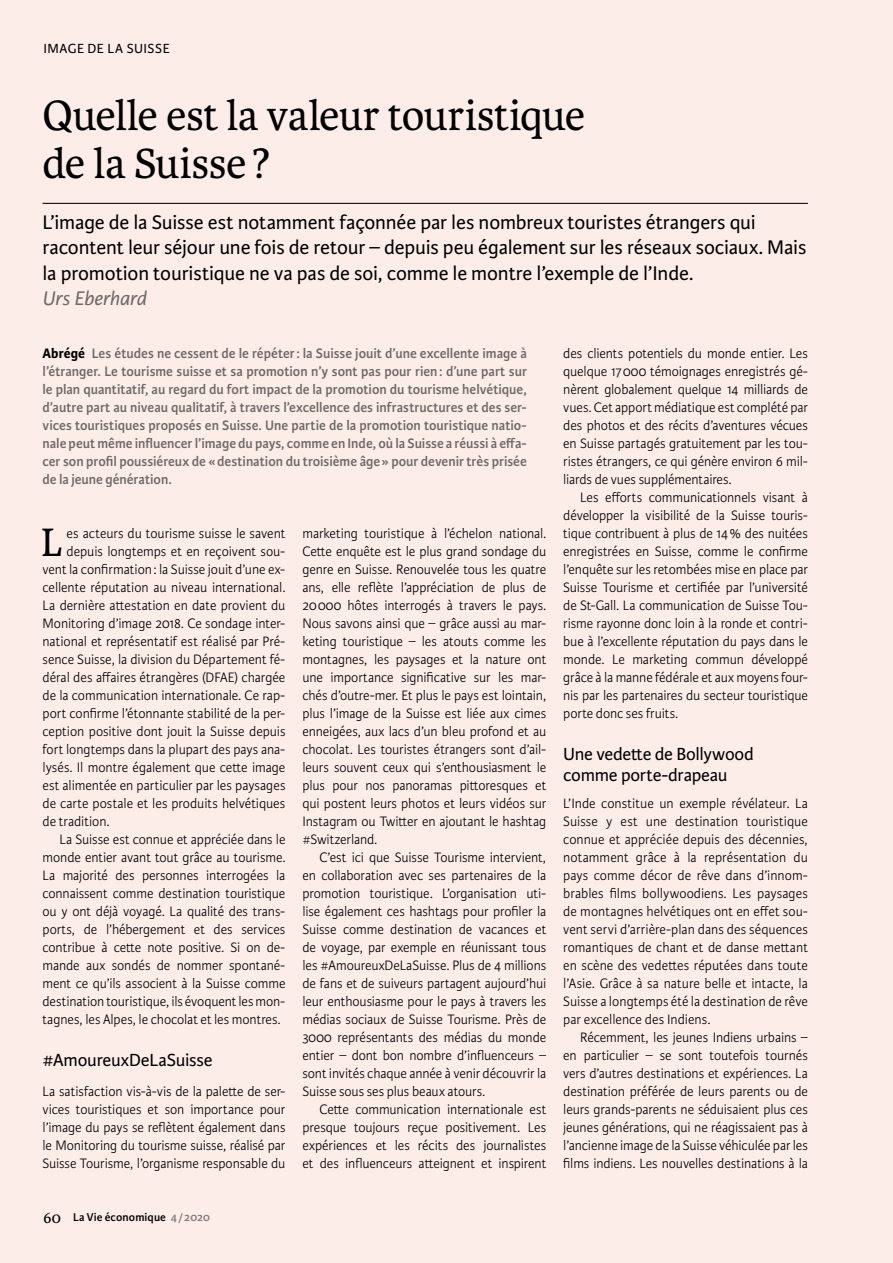
<style>
.page{position:relative;width:893px;height:1263px;background:#fcede9}
.page>*{position:absolute;margin:0;border:0;box-sizing:border-box;transform-origin:0 0}
.t1{font:45px/48px "Karmina";letter-spacing:-.01em;color:#000}
.t2{font:42.3px "Karmina";color:#000;scale:.96 1}
.t3{font:21px/25.5px "Karmina Sans";letter-spacing:-.005em;color:#000}
.t4{font:italic 21px "Karmina Sans";letter-spacing:-.005em;color:#6d6966}
.t5{font:18.75px/21px "Karmina Sans";letter-spacing:-.01em;color:#000}
.t6{font:600 14.7px/18px "Karmina Sans";color:#6d6966;text-align:justify}
.t7{font:300 14.55px/18px "Karmina Sans";letter-spacing:-.005em;color:#000;text-align:justify;scale:.96 1}
.t8{font:14.1px "Karmina Sans";letter-spacing:.03em;color:#000}
.t9{font:600 12px "Karmina Sans";letter-spacing:.01em;color:#000}
.s1{font-weight:700;color:#000}
.s2{font-family:"Karmina";font-weight:400;font-size:16.5px}
.s3{color:#817e7b}
</style>
<div class="page">
<hr style="left:43px;top:203px;width:765px;height:1px;background:#000">
<p class="t8" style="left:43px;top:41px;width:128px">IMAGE DE LA SUISSE</p>
<h1 class="t1" style="left:43px;top:92px;width:544px">Quelle est la valeur touristique de la Suisse ?</h1>
<p class="t3" style="left:43px;top:209px;width:765px">L’image de la Suisse est notamment façonnée par les nombreux touristes étrangers qui racontent leur séjour une fois de retour – depuis peu également sur les réseaux sociaux. Mais la promotion touristique ne va pas de soi, comme le montre l’exemple de l’Inde.</p>
<h3 class="t4" style="left:43px;top:287px;width:106px">Urs Eberhard</h3>
<p class="t6" style="left:43px;top:345px;width:486px"><span class="s1">Abrégé</span> Les études ne cessent de le répéter: la Suisse jouit d’une excellente image à l’étranger. Le tourisme suisse et sa promotion n’y sont pas pour rien: d’une part sur le plan quantitatif, au regard du fort impact de la promotion du tourisme helvétique, d’autre part au niveau qualitatif, à travers l’excellence des infrastructures et des ser&shy;vices touristiques proposés en Suisse. Une partie de la promotion touristique natio&shy;nale peut même influencer l’image du pays, comme en Inde, où la Suisse a réussi à effa&shy;cer son profil poussiéreux de «destination du troisième âge» pour devenir très prisée de la jeune génération.</p>
<h2 class="t2" style="left:41px;top:519px;width:23px">L</h2>
<p class="t7" style="left:67px;top:525px;width:229px">es acteurs du tourisme suisse le savent</p>
<p class="t7" style="left:67px;top:543px;width:229px">depuis longtemps et en reçoivent sou-</p>
<p class="t7" style="left:43px;top:561px;width:255px">vent la confirmation: la Suisse jouit d’une ex-</p>
<p class="t7" style="left:43px;top:579px;width:255px">cellente réputation au niveau international.</p>
<p class="t7" style="left:43px;top:597px;width:255px">La dernière attestation en date provient du</p>
<p class="t7" style="left:43px;top:615px;width:255px">Monitoring d’image 2018. Ce sondage inter-</p>
<p class="t7" style="left:43px;top:633px;width:255px">national et représentatif est réalisé par Pré-</p>
<p class="t7" style="left:43px;top:651px;width:255px">sence Suisse, la division du Département fé-</p>
<p class="t7" style="left:43px;top:669px;width:254px">déral des affaires étrangères (DFAE) chargée</p>
<p class="t7" style="left:43px;top:687px;width:255px">de la communication internationale. Ce rap-</p>
<p class="t7" style="left:43px;top:705px;width:255px">port confirme l’étonnante stabilité de la per-</p>
<p class="t7" style="left:43px;top:723px;width:255px">ception positive dont jouit la Suisse depuis</p>
<p class="t7" style="left:43px;top:741px;width:255px">fort longtemps dans la plupart des pays ana-</p>
<p class="t7" style="left:43px;top:759px;width:254px">lysés. Il montre également que cette image</p>
<p class="t7" style="left:43px;top:777px;width:255px">est alimentée en particulier par les paysages</p>
<p class="t7" style="left:43px;top:795px;width:255px">de carte postale et les produits helvétiques</p>
<p class="t7" style="left:43px;top:813px;width:71px">de tradition.</p>
<p class="t7" style="left:60px;top:831px;width:237px">La Suisse est connue et appréciée dans le</p>
<p class="t7" style="left:43px;top:849px;width:255px">monde entier avant tout grâce au tourisme.</p>
<p class="t7" style="left:43px;top:867px;width:255px">La majorité des personnes interrogées la</p>
<p class="t7" style="left:43px;top:885px;width:254px">connaissent comme destination touristique</p>
<p class="t7" style="left:43px;top:903px;width:255px">ou y ont déjà voyagé. La qualité des trans-</p>
<p class="t7" style="left:43px;top:921px;width:254px">ports, de l’hébergement et des services</p>
<p class="t7" style="left:43px;top:939px;width:255px">contribue à cette note positive. Si on de-</p>
<p class="t7" style="left:43px;top:957px;width:255px">mande aux sondés de nommer spontané-</p>
<p class="t7" style="left:43px;top:975px;width:255px">ment ce qu’ils associent à la Suisse comme</p>
<p class="t7" style="left:43px;top:993px;width:255px">destination touristique, ils évoquent les mon-</p>
<p class="t7" style="left:43px;top:1011px;width:250px">tagnes, les Alpes, le chocolat et les montres.</p>
<p class="t5" style="left:43px;top:1050px;width:172px">#AmoureuxDeLaSuisse</p>
<p class="t7" style="left:43px;top:1083px;width:255px">La satisfaction vis-à-vis de la palette de ser&shy;vices touristiques et son importance pour l’image du pays se reflètent également dans le Monitoring du tourisme suisse, réalisé par Suisse Tourisme, l’organisme responsable du</p>
<p class="t9" style="left:43px;top:1210px;width:168px"><span class="s2">60</span> La Vie économique <span class="s3">4/2020</span></p>
<p class="t7" style="left:302px;top:525px;width:255px">marketing touristique à l’échelon national.<br>Cette enquête est le plus grand sondage du genre en Suisse. Renouvelée tous les quatre ans, elle reflète l’appréciation de plus de 20000 hôtes interrogés à travers le pays.<br>Nous savons ainsi que – grâce aussi au mar&shy;keting touristique – les atouts comme les montagnes, les paysages et la nature ont une importance significative sur les mar&shy;chés d’outre-mer. Et plus le pays est lointain, plus l’image de la Suisse est liée aux cimes enneigées, aux lacs d’un bleu profond et au chocolat. Les touristes étrangers sont d’ail&shy;leurs souvent ceux qui s’enthousiasment le plus pour nos panoramas pittoresques et qui postent leurs photos et leurs vidéos sur Instagram ou Twitter en ajoutant le hashtag #Switzerland.</p>
<p class="t7" style="left:302px;top:849px;width:255px;text-indent:17px">C’est ici que Suisse Tourisme intervient, en collaboration avec ses partenaires de la promotion touristique. L’organisation uti&shy;lise également ces hashtags pour profiler la Suisse comme destination de vacances et de voyage, par exemple en réunissant tous les #AmoureuxDeLaSuisse. Plus de 4 millions de fans et de suiveurs partagent aujourd’hui leur enthousiasme pour le pays à travers les médias sociaux de Suisse Tourisme. Près de 3000 représentants des médias du monde entier – dont bon nombre d’influenceurs – sont invités chaque année à venir découvrir la Suisse sous ses plus beaux atours.</p>
<p class="t7" style="left:302px;top:1100px;width:255px;text-indent:17px">Cette communication internationale est presque toujours reçue positivement. Les expériences et les récits des journalistes et des influenceurs atteignent et inspirent</p>
<p class="t7" style="left:563px;top:344px;width:256px">des clients potentiels du monde entier. Les quelque 17000 témoignages enregistrés gé&shy;nèrent globalement quelque 14 milliards de vues. Cet apport médiatique est complété par des photos et des récits d’aventures vécues en Suisse partagés gratuitement par les tou&shy;ristes étrangers, ce qui génère environ 6 mil&shy;liards de vues supplémentaires.</p>
<p class="t7" style="left:563px;top:489px;width:256px;text-indent:17px">Les efforts communicationnels visant à développer la visibilité de la Suisse touris&shy;tique contribuent à plus de 14% des nuitées enregistrées en Suisse, comme le confirme l’enquête sur les retombées mise en place par Suisse Tourisme et certifiée par l’université de St-Gall. La communication de Suisse Tou&shy;risme rayonne donc loin à la ronde et contri&shy;bue à l’excellente réputation du pays dans le monde. Le marketing commun développé grâce à la manne fédérale et aux moyens four&shy;nis par les partenaires du secteur touristique porte donc ses fruits.</p>
<p class="t5" style="left:563px;top:744px;width:192px">Une vedette de Bollywood comme porte-drapeau</p>
<p class="t7" style="left:563px;top:795px;width:256px">L’Inde constitue un exemple révélateur. La Suisse y est une destination touristique connue et appréciée depuis des décennies, notamment grâce à la représentation du pays comme décor de rêve dans d’innom&shy;brables films bollywoodiens. Les paysages de montagnes helvétiques ont en effet sou&shy;vent servi d’arrière-plan dans des séquences romantiques de chant et de danse mettant en scène des vedettes réputées dans toute l’Asie. Grâce à sa nature belle et intacte, la Suisse a longtemps été la destination de rêve par excellence des Indiens.</p>
<p class="t7" style="left:563px;top:1029px;width:256px;text-indent:17px">Récemment, les jeunes Indiens urbains – en particulier – se sont toutefois tournés vers d’autres destinations et expériences. La destination préférée de leurs parents ou de leurs grands-parents ne séduisaient plus ces jeunes générations, qui ne réagissaient pas à l’ancienne image de la Suisse véhiculée par les films indiens. Les nouvelles destinations à la</p>
</div>
